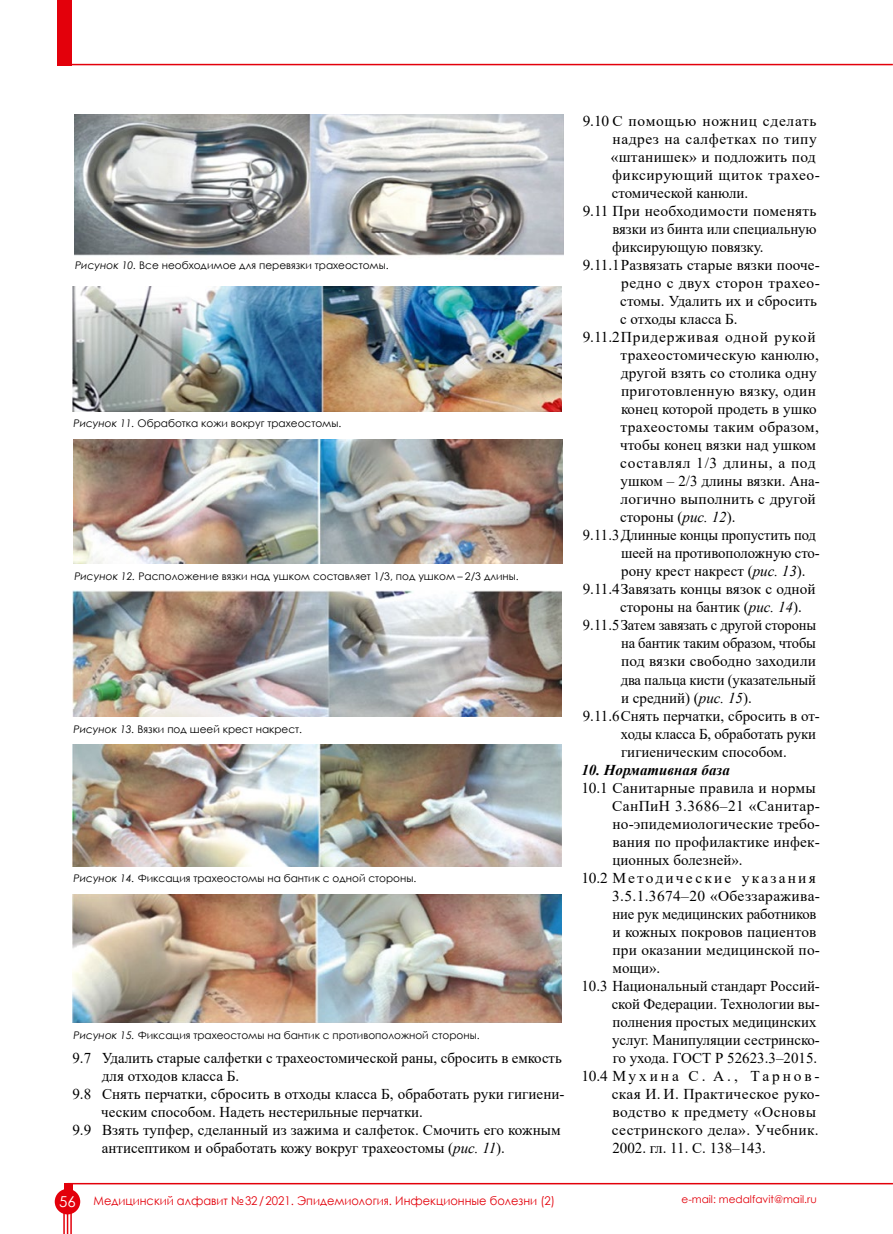
<style>
.page{position:relative;width:893px;height:1234px;background:#fff}
.page>*{position:absolute;margin:0;border:0;box-sizing:border-box;transform-origin:0 0}
.t1{font:15px "Times New Roman";color:#000}
.t2{font:15px "Times New Roman";letter-spacing:.02em;color:#000}
.t3{font:15px "Times New Roman";letter-spacing:.025em;color:#000}
.t4{font:15px "Times New Roman";letter-spacing:.035em;color:#000}
.t5{font:15px "Times New Roman";letter-spacing:.03em;color:#000}
.t6{font:15px "Times New Roman";letter-spacing:.055em;color:#000}
.t7{font:15px "Times New Roman";letter-spacing:.045em;color:#000}
.t8{font:15px "Times New Roman";letter-spacing:.145em;color:#000}
.t9{font:15px "Times New Roman";letter-spacing:.04em;color:#000}
.t10{font:15px "Times New Roman";letter-spacing:.185em;color:#000}
.t11{font:italic 700 15px "Times New Roman";color:#000}
.t12{font:12px "Century Gothic";color:#e3000b;scale:.95 1}
.t13{font:10.5px "Century Gothic";color:#000}
.t14{font:10.5px "Century Gothic";color:#e3000b}
.s1{font-style:italic}
.s2{font-size:15px;color:#fff}
</style>
<div class="page">
<hr style="left:65px;top:64px;width:828px;height:1px;background:#e3000b">
<hr style="left:67px;top:1182px;width:826px;height:2px;background:#e3000b">
<div style="left:57px;top:0;width:15px;height:65px;background:#e3000b"></div>
<div style="left:55px;top:1188px;width:25px;height:26px;background:#e3000b;border-radius:50%"></div>
<div style="left:64px;top:1182px;width:8px;height:28px;background:#e3000b"></div>
<hr style="left:63px;top:1210px;width:2px;height:23px;background:#e3000b">
<hr style="left:70px;top:1210px;width:2px;height:23px;background:#e3000b">
<svg style="left:67px;top:1214px;width:1px;height:19px"></svg>
<img style="left:73px;top:286px;width:489px;height:125px">
<img style="left:73px;top:439px;width:489px;height:124px">
<img style="left:73px;top:590px;width:489px;height:126px">
<img style="left:73px;top:744px;width:489px;height:122px">
<img style="left:73px;top:894px;width:489px;height:128px">
<img style="left:74px;top:115px;width:489px;height:141px">
<p class="t13" style="left:75px;top:257px;width:315px"><span class="s1">Рисунок 10.</span> Все необходимое для перевязки трахеостомы.</p>
<p class="t13" style="left:73px;top:415px;width:269px"><span class="s1">Рисунок 11.</span> Обработка кожи вокруг трахеостомы.</p>
<p class="t13" style="left:74px;top:568px;width:446px"><span class="s1">Рисунок 12.</span> Расположение вязки над ушком составляет 1/3, под ушком – 2/3 длины.</p>
<p class="t13" style="left:73px;top:721px;width:230px"><span class="s1">Рисунок 13.</span> Вязки под шеей крест накрест.</p>
<p class="t13" style="left:74px;top:870px;width:344px"><span class="s1">Рисунок 14.</span> Фиксация трахеостомы на бантик с одной стороны.</p>
<p class="t13" style="left:74px;top:1027px;width:408px"><span class="s1">Рисунок 15.</span> Фиксация трахеостомы на бантик с противоположной стороны.</p>
<p class="t1" style="left:72px;top:1046px;width:491px">9.7 Удалить старые салфетки с трахеостомической раны, сбросить в емкость</p>
<p class="t1" style="left:102px;top:1064px;width:139px">для отходов класса Б.</p>
<p class="t1" style="left:72px;top:1082px;width:494px">9.8 Снять перчатки, сбросить в отходы класса Б, обработать руки гигиени-</p>
<p class="t1" style="left:101px;top:1100px;width:323px">ческим способом. Надеть нестерильные перчатки.</p>
<p class="t1" style="left:72px;top:1118px;width:490px">9.9 Взять тупфер, сделанный из зажима и салфеток. Смочить его кожным</p>
<p class="t1" style="left:102px;top:1136px;width:405px">антисептиком и обработать кожу вокруг трахеостомы (<span class="s1">рис. 11</span>).</p>
<p class="t12" style="left:59px;top:1191px;width:524px"><span class="s2">56</span> Медицинский алфавит №32/2021. Эпидемиология. Инфекционные болезни (2)</p>
<p class="t7" style="left:583px;top:110px;width:235px">9.10 С помощью ножниц сделать</p>
<p class="t4" style="left:613px;top:128px;width:206px">надрез на салфетках по типу</p>
<p class="t1" style="left:611px;top:146px;width:206px">«штанишек» и подложить под</p>
<p class="t4" style="left:612px;top:164px;width:209px">фиксирующий щиток трахео-</p>
<p class="t1" style="left:612px;top:182px;width:138px">стомической канюли.</p>
<p class="t2" style="left:583px;top:200px;width:235px">9.11 При необходимости поменять</p>
<p class="t1" style="left:613px;top:218px;width:206px">вязки из бинта или специальную</p>
<p class="t1" style="left:612px;top:236px;width:153px">фиксирующую повязку.</p>
<p class="t1" style="left:583px;top:254px;width:239px">9.11.1Развязать старые вязки пооче-</p>
<p class="t5" style="left:621px;top:272px;width:200px">редно с двух сторон трахео-</p>
<p class="t1" style="left:620px;top:290px;width:198px">стомы. Удалить их и сбросить</p>
<p class="t1" style="left:620px;top:308px;width:119px">с отходы класса Б.</p>
<p class="t6" style="left:583px;top:326px;width:234px">9.11.2Придерживая одной рукой</p>
<p class="t1" style="left:621px;top:344px;width:200px">трахеостомическую канюлю,</p>
<p class="t1" style="left:621px;top:362px;width:198px">другой взять со столика одну</p>
<p class="t2" style="left:621px;top:380px;width:196px">приготовленную вязку, один</p>
<p class="t1" style="left:621px;top:398px;width:197px">конец которой продеть в ушко</p>
<p class="t2" style="left:621px;top:416px;width:200px">трахеостомы таким образом,</p>
<p class="t1" style="left:620px;top:434px;width:198px">чтобы конец вязки над ушком</p>
<p class="t9" style="left:620px;top:452px;width:197px">составлял 1/3 длины, а под</p>
<p class="t1" style="left:621px;top:470px;width:201px">ушком – 2/3 длины вязки. Ана-</p>
<p class="t1" style="left:621px;top:488px;width:197px">логично выполнить с другой</p>
<p class="t1" style="left:620px;top:506px;width:117px">стороны (<span class="s1">рис. 12</span>).</p>
<p class="t1" style="left:583px;top:524px;width:235px">9.11.3Длинные концы пропустить под</p>
<p class="t1" style="left:621px;top:542px;width:200px">шеей на противоположную сто-</p>
<p class="t1" style="left:621px;top:560px;width:186px">рону крест накрест (<span class="s1">рис. 13</span>).</p>
<p class="t1" style="left:583px;top:578px;width:235px">9.11.4Завязать концы вязок с одной</p>
<p class="t1" style="left:620px;top:596px;width:183px">стороны на бантик (<span class="s1">рис. 14</span>).</p>
<p class="t1" style="left:583px;top:614px;width:235px">9.11.5Затем завязать с другой стороны</p>
<p class="t1" style="left:621px;top:632px;width:197px">на бантик таким образом, чтобы</p>
<p class="t1" style="left:621px;top:650px;width:196px">под вязки свободно заходили</p>
<p class="t1" style="left:621px;top:668px;width:197px">два пальца кисти (указательный</p>
<p class="t1" style="left:621px;top:686px;width:132px">и средний) (<span class="s1">рис. 15</span>).</p>
<p class="t1" style="left:583px;top:704px;width:239px">9.11.6Снять перчатки, сбросить в от-</p>
<p class="t1" style="left:621px;top:722px;width:197px">ходы класса Б, обработать руки</p>
<p class="t1" style="left:621px;top:740px;width:167px">гигиеническим способом.</p>
<p class="t11" style="left:581px;top:759px;width:150px">10. Нормативная база</p>
<p class="t1" style="left:581px;top:776px;width:236px">10.1 Санитарные правила и нормы</p>
<p class="t3" style="left:612px;top:794px;width:209px">СанПиН 3.3686–21 «Санитар-</p>
<p class="t1" style="left:613px;top:812px;width:209px">но-эпидемиологические требо-</p>
<p class="t1" style="left:613px;top:830px;width:209px">вания по профилактике инфек-</p>
<p class="t1" style="left:613px;top:848px;width:132px">ционных болезней».</p>
<p class="t8" style="left:581px;top:866px;width:236px">10.2 Методические указания</p>
<p class="t3" style="left:612px;top:884px;width:209px">3.5.1.3674–20 «Обеззаражива-</p>
<p class="t1" style="left:613px;top:902px;width:205px">ние рук медицинских работников</p>
<p class="t1" style="left:613px;top:920px;width:205px">и кожных покровов пациентов</p>
<p class="t1" style="left:613px;top:938px;width:209px">при оказании медицинской по-</p>
<p class="t1" style="left:613px;top:956px;width:49px">мощи».</p>
<p class="t1" style="left:581px;top:974px;width:240px">10.3 Национальный стандарт Россий-</p>
<p class="t1" style="left:612px;top:992px;width:210px">ской Федерации. Технологии вы-</p>
<p class="t1" style="left:613px;top:1010px;width:205px">полнения простых медицинских</p>
<p class="t1" style="left:612px;top:1028px;width:209px">услуг. Манипуляции сестринско-</p>
<p class="t1" style="left:613px;top:1046px;width:206px">го ухода. ГОСТ Р 52623.3–2015.</p>
<p class="t10" style="left:581px;top:1064px;width:240px">10.4Мухина С. А., Тарнов-</p>
<p class="t3" style="left:612px;top:1082px;width:210px">ская И. И. Практическое руко-</p>
<p class="t5" style="left:613px;top:1100px;width:205px">водство к предмету «Основы</p>
<p class="t2" style="left:612px;top:1118px;width:209px">сестринского дела». Учебник.</p>
<p class="t1" style="left:612px;top:1136px;width:155px">2002. гл. 11. С. 138–143.</p>
<p class="t14" style="left:682px;top:1191px;width:137px">e-mail: medalfavit@mail.ru</p>
</div>
